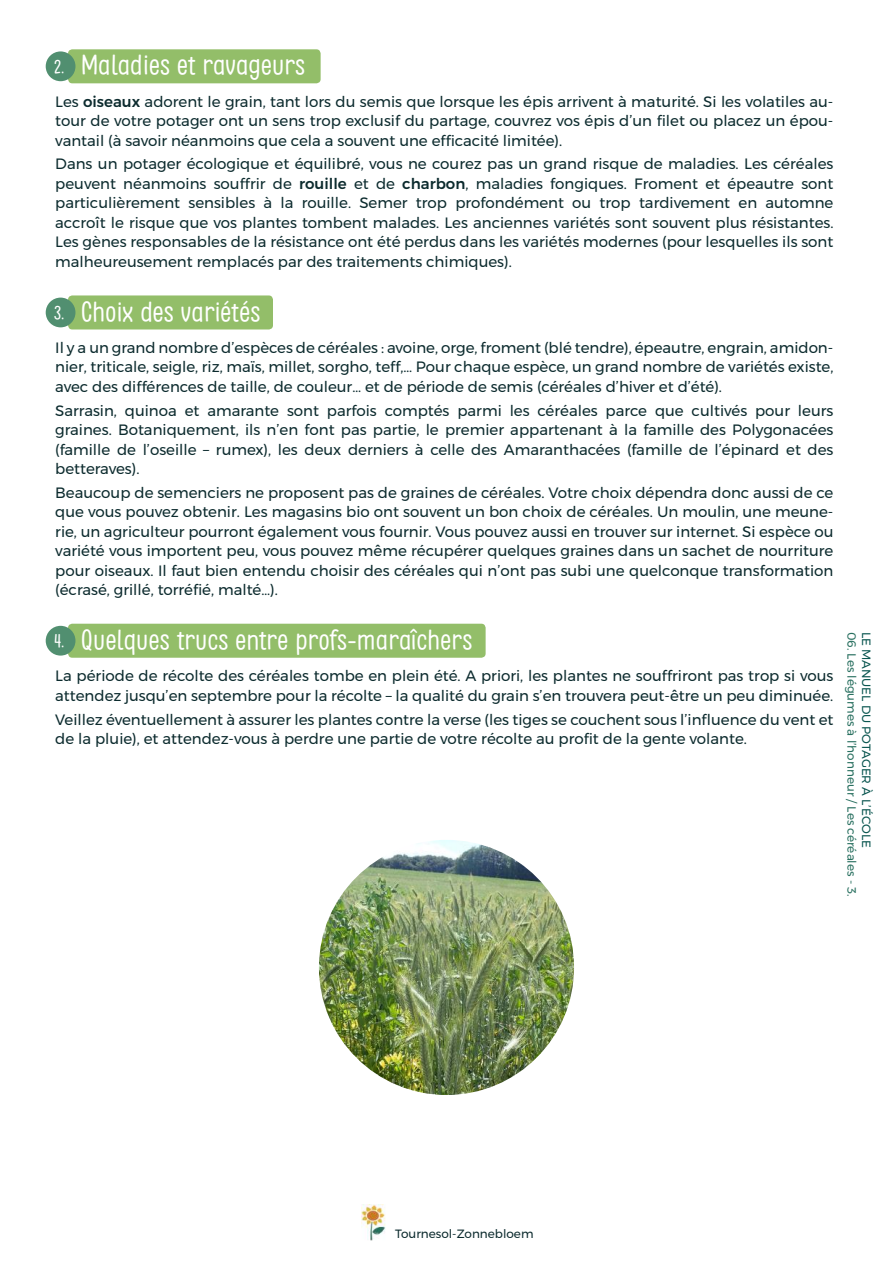
<style>
.page{position:relative;width:893px;height:1263px;background:#fff}
.page>*{position:absolute;margin:0;border:0;box-sizing:border-box;transform-origin:0 0}
.t1{font:27px "Clambake October Six";color:#fff}
.t2{font:18px "Clambake October Six";color:#fff}
.t3{font:15px/19.5px "Montserrat";color:#0c2b2e;text-align:justify}
.t4{font:12px "Montserrat";color:#297060}
.t5{font:12px "Montserrat";color:#0a5650}
.t6{font:12px "Montserrat";color:#0c2b2e}
.s1{font-size:18px}
.s2{font-weight:500}
</style>
<div class="page">
<img style="left:362px;top:1205px;width:24px;height:36px">
<div style="left:68px;top:624px;width:418px;height:34px;background:#93be69;border-radius:4px"></div>
<div style="left:68px;top:295px;width:205px;height:34px;background:#93be69;border-radius:4px"></div>
<div style="left:46px;top:626px;width:29px;height:30px;background:#518f70;border-radius:50%"></div>
<div style="left:46px;top:298px;width:29px;height:29px;background:#518f70;border-radius:50%"></div>
<div style="left:68px;top:49px;width:253px;height:34px;background:#93be69;border-radius:4px"></div>
<div style="left:46px;top:51px;width:29px;height:30px;background:#518f70;border-radius:50%"></div>
<img style="left:319px;top:840px;width:255px;height:255px;border-radius:128px">
<h1 class="t1" style="left:54px;top:50px;width:253px"><span class="s1">2.</span> Maladies et ravageurs</h1>
<p class="t3" style="left:55px;top:91px;width:780px">Les <span class="s2">oiseaux</span> adorent le grain, tant lors du semis que lorsque les épis arrivent à maturité. Si les volatiles au&shy;tour de votre potager ont un sens trop exclusif du partage, couvrez vos épis d’un filet ou placez un épou&shy;vantail (à savoir néanmoins que cela a souvent une efficacité limitée).</p>
<p class="t3" style="left:55px;top:154px;width:780px">Dans un potager écologique et équilibré, vous ne courez pas un grand risque de maladies. Les céréales peuvent néanmoins souffrir de <span class="s2">rouille</span> et de <span class="s2">charbon</span>, maladies fongiques. Froment et épeautre sont particulièrement sensibles à la rouille. Semer trop profondément ou trop tardivement en automne accroît le risque que vos plantes tombent malades. Les anciennes variétés sont souvent plus résistantes.<br>Les gènes responsables de la résistance ont été perdus dans les variétés modernes (pour lesquelles ils sont malheureusement remplacés par des traitements chimiques).</p>
<h1 class="t1" style="left:81px;top:296px;width:181px">Choix des variétés</h1>
<p class="t3" style="left:55px;top:338px;width:780px">Il y a un grand nombre d’espèces de céréales : avoine, orge, froment (blé tendre), épeautre, engrain, amidon&shy;nier, triticale, seigle, riz, maïs, millet, sorgho, teff,… Pour chaque espèce, un grand nombre de variétés existe, avec des différences de taille, de couleur… et de période de semis (céréales d’hiver et d’été).</p>
<p class="t3" style="left:55px;top:400px;width:780px">Sarrasin, quinoa et amarante sont parfois comptés parmi les céréales parce que cultivés pour leurs graines. Botaniquement, ils n’en font pas partie, le premier appartenant à la famille des Polygonacées (famille de l’oseille – rumex), les deux derniers à celle des Amaranthacées (famille de l’épinard et des betteraves).</p>
<p class="t3" style="left:55px;top:483px;width:780px">Beaucoup de semenciers ne proposent pas de graines de céréales. Votre choix dépendra donc aussi de ce que vous pouvez obtenir. Les magasins bio ont souvent un bon choix de céréales. Un moulin, une meune&shy;rie, un agriculteur pourront également vous fournir. Vous pouvez aussi en trouver sur internet. Si espèce ou variété vous importent peu, vous pouvez même récupérer quelques graines dans un sachet de nourriture pour oiseaux. Il faut bien entendu choisir des céréales qui n’ont pas subi une quelconque transformation (écrasé, grillé, torréfié, malté…).</p>
<h1 class="t1" style="left:81px;top:624px;width:393px">Quelques trucs entre profs-maraîchers</h1>
<p class="t3" style="left:55px;top:666px;width:780px">La période de récolte des céréales tombe en plein été. A priori, les plantes ne souffriront pas trop si vous attendez jusqu’en septembre pour la récolte – la qualité du grain s’en trouvera peut-être un peu diminuée.</p>
<p class="t3" style="left:55px;top:709px;width:780px">Veillez éventuellement à assurer les plantes contre la verse (les tiges se couchent sous l’influence du vent et de la pluie), et attendez-vous à perdre une partie de votre récolte au profit de la gente volante.</p>
<p class="t2" style="left:54px;top:302px;width:12px">3.</p>
<p class="t2" style="left:54px;top:631px;width:12px">4.</p>
<p class="t4" style="left:861px;top:631px;width:267px;rotate:90deg">06. Les légumes à l’honneur / Les céréales - 3.</p>
<p class="t5" style="left:876px;top:631px;width:218px;rotate:90deg">LE MANUEL DU POTAGER À L’ÉCOLE</p>
<p class="t6" style="left:395px;top:1225px;width:140px">Tournesol-Zonnebloem</p>
</div>
